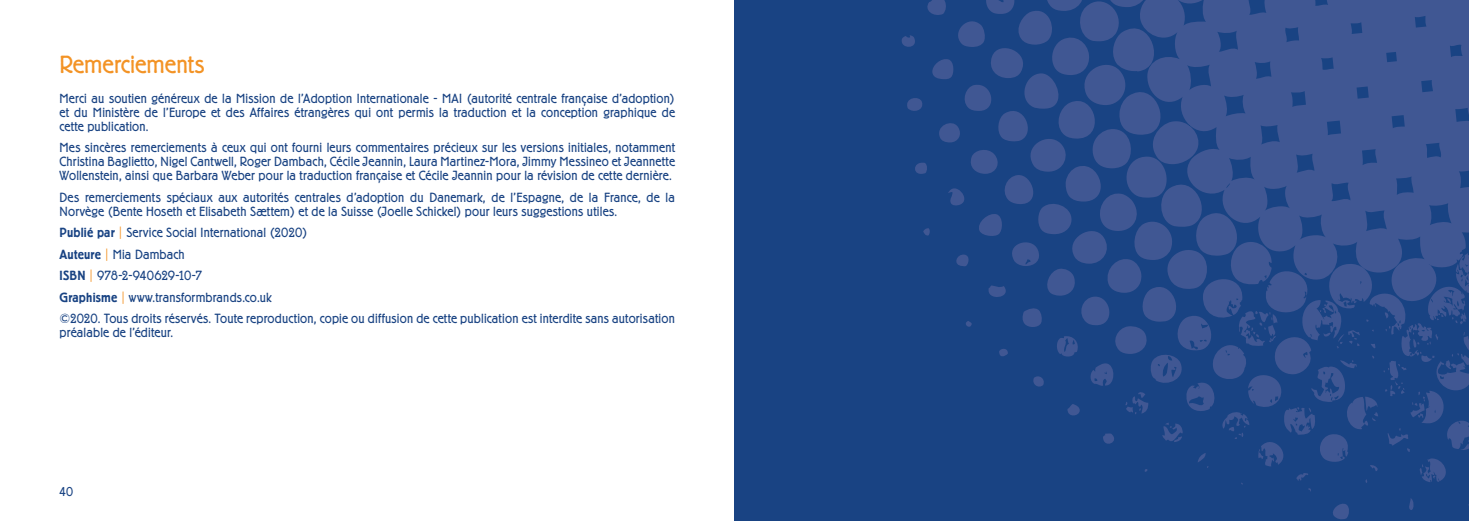
<style>
.page{position:relative;width:1469px;height:521px;background:#fff}
.page>*{position:absolute;margin:0;border:0;box-sizing:border-box;transform-origin:0 0}
.t1{font:300 24.5px "Berliner Grotesk";letter-spacing:.005em;color:#f39325}
.t2{font:300 13.12px/14px "Berliner Grotesk";letter-spacing:.015em;color:#194383;text-align:justify}
.t3{font:300 12.6px "Berliner Grotesk";color:#194383}
.s1{font-weight:500}
.s2{font-family:"Arial";font-weight:400;color:#f39325}
</style>
<div class="page">
<div style="left:734px;top:0;width:734px;height:521px;background:#194383"></div>
<svg style="left:901px;top:0;width:567px;height:519px"></svg>
<h1 class="t1" style="left:60px;top:51px;width:146px">Remerciements</h1>
<p class="t2" style="left:60px;top:91px;width:617px">Merci au soutien généreux de la Mission de l’Adoption Internationale - MAI (autorité centrale française d’adoption) et du Ministère de l’Europe et des Affaires étrangères qui ont permis la traduction et la conception graphique de cette publication.</p>
<p class="t2" style="left:60px;top:141px;width:617px">Mes sincères remerciements à ceux qui ont fourni leurs commentaires précieux sur les versions initiales, notamment Christina Baglietto, Nigel Cantwell, Roger Dambach, Cécile Jeannin, Laura Martinez-Mora, Jimmy Messineo et Jeannette Wollenstein, ainsi que Barbara Weber pour la traduction française et Cécile Jeannin pour la révision de cette dernière.</p>
<p class="t2" style="left:60px;top:190px;width:617px">Des remerciements spéciaux aux autorités centrales d’adoption du Danemark, de l’Espagne, de la France, de la<br>Norvège (Bente Hoseth et Elisabeth Sættem) et de la Suisse (Joelle Schickel) pour leurs suggestions utiles.</p>
<p class="t2" style="left:60px;top:222px;width:617px;line-height:21.5px;text-align:left"><span class="s1">Publié par</span> <span class="s2">|</span> Service Social International (2020)<br><span class="s1">Auteure</span> <span class="s2">|</span> Mia Dambach<br><span class="s1">ISBN</span> <span class="s2">|</span> 978-2-940629-10-7<br><span class="s1">Graphisme</span> <span class="s2">|</span> www.transformbrands.co.uk<br>©2020. Tous droits réservés. Toute reproduction, copie ou diffusion de cette publication est interdite sans autorisation</p>
<p class="t2" style="left:60px;top:326px;width:115px">préalable de l’éditeur.</p>
<p class="t3" style="left:60px;top:485px;width:15px">40</p>
</div>
